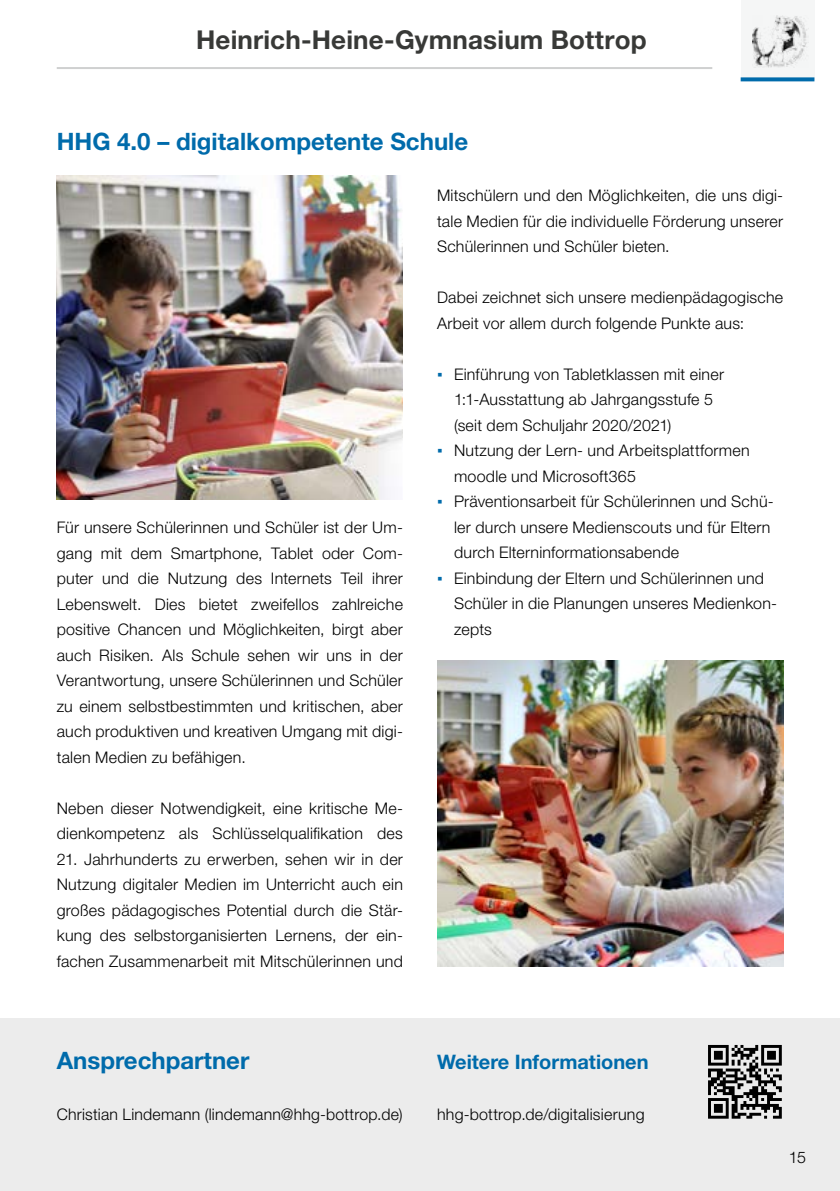
<style>
.page{position:relative;width:840px;height:1191px;background:#fff}
.page>*{position:absolute;margin:0;border:0;box-sizing:border-box;transform-origin:0 0}
.t1{font:700 26px "Helvetica Neue LT Std";letter-spacing:.005em;color:#383937}
.t2{font:700 24px "Helvetica Neue LT Std";color:#006bab}
.t3{font:700 20px "Helvetica Neue LT Std";color:#006bab}
.t4{font:300 16px/25.6px "Helvetica Neue LT Std";letter-spacing:.015em;color:#000}
.s1{font-family:"Arial";font-weight:400;color:#006bab}
</style>
<div class="page">
<div style="left:740px;top:0;width:74px;height:79px;background:#f5f6f6"></div>
<img style="left:752px;top:15px;width:55px;height:52px">
<svg style="left:740px;top:77px;width:74px;height:4px"></svg>
<hr style="left:57px;top:67px;width:654px;height:2px;background:#cfd0d0">
<div style="left:0;top:1018px;width:839px;height:173px;background:#ececec"></div>
<img style="left:437px;top:660px;width:345px;height:307px">
<img style="left:57px;top:176px;width:346px;height:323px">
<svg style="left:708px;top:1045px;width:73px;height:73px"></svg>
<h1 class="t1" style="left:196px;top:24px;width:452px">Heinrich-Heine-Gymnasium Bottrop</h1>
<h2 class="t2" style="left:57px;top:127px;width:413px">HHG 4.0 – digitalkompetente Schule</h2>
<p class="t4" style="left:57px;top:514px;width:347px;text-align:justify">Für unsere Schülerinnen und Schüler ist der Um&shy;gang mit dem Smartphone, Tablet oder Com&shy;puter und die Nutzung des Internets Teil ihrer Lebenswelt. Dies bietet zweifellos zahlreiche positive Chancen und Möglichkeiten, birgt aber auch Risiken. Als Schule sehen wir uns in der Verantwortung, unsere Schülerinnen und Schüler zu einem selbstbestimmten und kritischen, aber auch produktiven und kreativen Umgang mit digi&shy;talen Medien zu befähigen.</p>
<p class="t4" style="left:57px;top:795px;width:347px">Neben dieser Notwendigkeit, eine kritische Me&shy;dienkompetenz als Schlüsselqualifikation des</p>
<p class="t4" style="left:57px;top:846px;width:347px;text-align:justify">21. Jahrhunderts zu erwerben, sehen wir in der Nutzung digitaler Medien im Unterricht auch ein großes pädagogisches Potential durch die Stär&shy;kung des selbstorganisierten Lernens, der ein&shy;fachen Zusammenarbeit mit Mitschülerinnen und</p>
<p class="t4" style="left:437px;top:182px;width:347px;text-align:justify">Mitschülern und den Möglichkeiten, die uns digi&shy;tale Medien für die individuelle Förderung unserer Schülerinnen und Schüler bieten.</p>
<p class="t4" style="left:437px;top:284px;width:347px">Dabei zeichnet sich unsere medienpädagogische<br>Arbeit vor allem durch folgende Punkte aus:</p>
<p class="t4" style="left:454px;top:361px;width:271px;text-indent:-17px"><span class="s1">▪</span> Einführung von Tabletklassen mit einer<br>1:1-Ausstattung ab Jahrgangsstufe 5 (seit dem Schuljahr 2020/2021)</p>
<p class="t4" style="left:454px;top:437px;width:297px;text-indent:-17px"><span class="s1">▪</span> Nutzung der Lern- und Arbeitsplattformen moodle und Microsoft365</p>
<p class="t4" style="left:454px;top:488px;width:321px;text-indent:-17px"><span class="s1">▪</span> Präventionsarbeit für Schülerinnen und Schü&shy;ler durch unsere Medienscouts und für Eltern durch Elterninformationsabende</p>
<p class="t4" style="left:454px;top:565px;width:324px;text-indent:-17px"><span class="s1">▪</span> Einbindung der Eltern und Schülerinnen und<br>Schüler in die Planungen unseres Medienkon&shy;zepts</p>
<h2 class="t2" style="left:57px;top:1045px;width:194px">Ansprechpartner</h2>
<p class="t4" style="left:57px;top:1101px;width:347px">Christian Lindemann (lindemann@hhg-bottrop.de)</p>
<p class="t3" style="left:437px;top:1049px;width:213px">Weitere Informationen</p>
<p class="t4" style="left:437px;top:1101px;width:209px">hhg-bottrop.de/digitalisierung</p>
<p class="t4" style="left:788px;top:1143px;width:18px">15</p>
</div>
